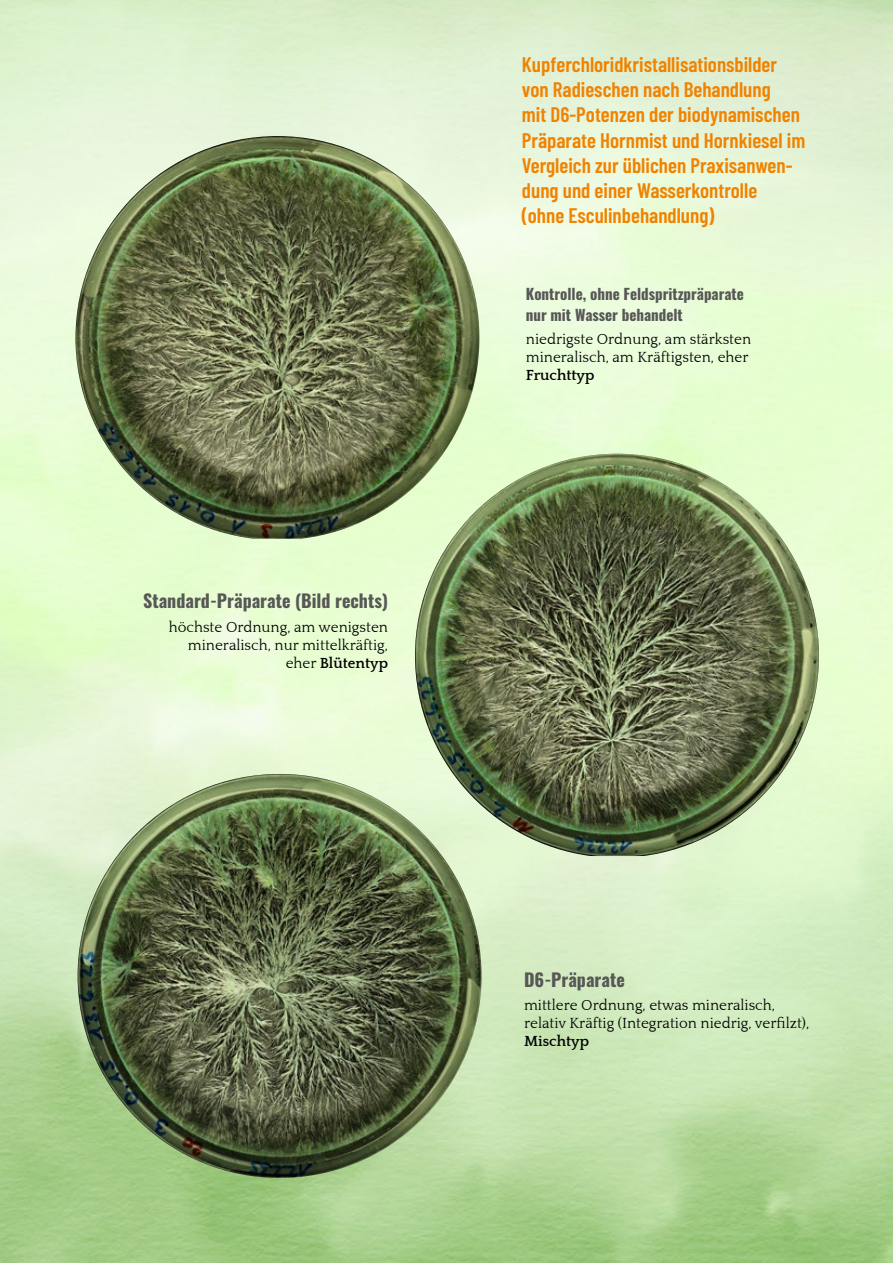
<style>
.page{position:relative;width:893px;height:1263px;background:#fff}
.page>*{position:absolute;margin:0;border:0;box-sizing:border-box;transform-origin:0 0}
.t1{font:600 21px/25.2px "Barlow Condensed";color:#f08300}
.t2{font:700 18px "Oswald";color:#575756}
.t3{font:15px/18px "Quattrocento";color:#000}
.t4{font:700 15px/21px "Oswald";color:#575756}
.t5{font:700 15px "Quattrocento";color:#000}
.s1{font-weight:700}
</style>
<div class="page">
<img style="left:0;top:0;width:893px;height:1263px">
<img style="left:75px;top:136px;width:404px;height:403px">
<img style="left:415px;top:454px;width:404px;height:402px">
<img style="left:78px;top:774px;width:404px;height:404px;border-radius:199px">
<p class="t2" style="left:143px;top:591px;width:246px">Standard-Präparate (Bild rechts)</p>
<p class="t3" style="left:169px;top:618px;width:221px;text-align:right">höchste Ordnung, am wenigsten mineralisch, nur mittelkräftig, eher <span class="s1">Blütentyp</span></p>
<p class="t1" style="left:522px;top:51px;width:285px">Kupferchloridkristallisationsbilder von Radieschen nach Behandlung<br>mit D6-Potenzen der biodynamischen Präparate Hornmist und Hornkiesel im Vergleich zur üblichen Praxisanwen&shy;dung und einer Wasserkontrolle<br>(ohne Esculinbehandlung)</p>
<p class="t4" style="left:526px;top:284px;width:220px">Kontrolle, ohne Feldspritzpräparate nur mit Wasser behandelt</p>
<p class="t3" style="left:526px;top:330px;width:227px">niedrigste Ordnung, am stärksten mineralisch, am Kräftigsten, eher</p>
<p class="t5" style="left:526px;top:367px;width:70px">Fruchttyp</p>
<p class="t2" style="left:524px;top:970px;width:102px">D6-Präparate</p>
<p class="t3" style="left:524px;top:996px;width:287px">mittlere Ordnung, etwas mineralisch, relativ Kräftig (Integration niedrig, verfilzt),</p>
<p class="t5" style="left:524px;top:1033px;width:66px">Mischtyp</p>
</div>
